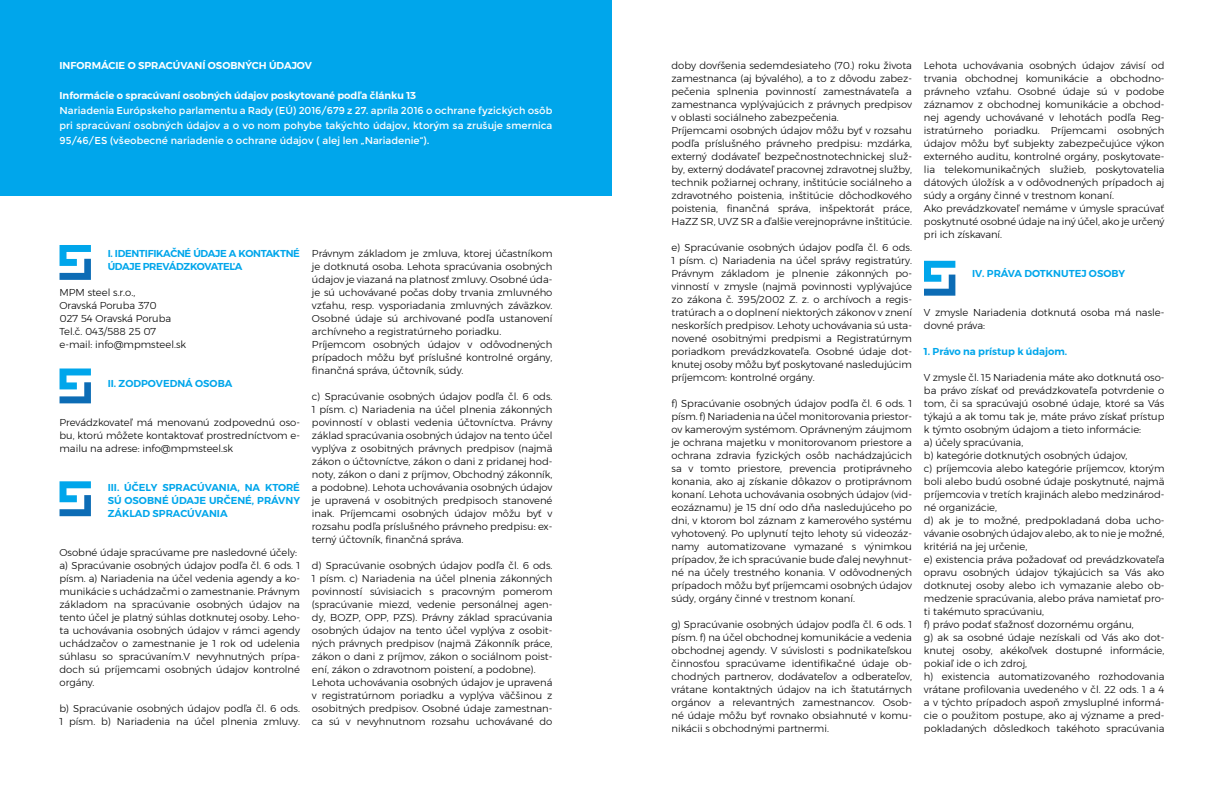
<style>
.page{position:relative;width:1224px;height:792px;background:#fff}
.page>*{position:absolute;margin:0;border:0;box-sizing:border-box;transform-origin:0 0}
.t1{font:300 10px/13px "Montserrat";color:#000}
.t2{font:10px/15px "Montserrat";color:#fff;text-align:justify}
.t3{font:600 10px/13px "Montserrat";color:#00a6eb;text-align:justify}
.t4{font:600 10px "Montserrat";color:#fff}
.t5{font:600 10px/13px "Montserrat";letter-spacing:-.03em;color:#00a6eb}
</style>
<div class="page">
<div style="left:0;top:0;width:612px;height:196px;background:#00a6eb"></div>
<svg style="left:60px;top:369px;width:31px;height:34px"></svg>
<svg style="left:60px;top:245px;width:31px;height:35px"></svg>
<svg style="left:924px;top:261px;width:31px;height:35px"></svg>
<svg style="left:60px;top:481px;width:31px;height:35px"></svg>
<p class="t4" style="left:60px;top:58px;width:254px">INFORMÁCIE O SPRACÚVANÍ OSOBNÝCH ÚDAJOV</p>
<p class="t4" style="left:60px;top:88px;width:358px">Informácie o spracúvaní osobných údajov poskytované podľa článku 13</p>
<p class="t2" style="left:60px;top:103px;width:494px">Nariadenia Európskeho parlamentu a Rady (EÚ) 2016/679 z 27. apríla 2016 o ochrane fyzických osôb pri spracúvaní osobných údajov a o voľnom pohybe takýchto údajov, ktorým sa zrušuje smernica 95/46/ES (všeobecné nariadenie o ochrane údajov ( alej len „Nariadenie“).</p>
<p class="t5" style="left:108px;top:247px;width:194px">I. IDENTIFIKAČNÉ ÚDAJE A KONTAKTNÉ<br>ÚDAJE PREVÁDZKOVATEĽA</p>
<p class="t1" style="left:60px;top:285px;width:128px">MPM steel s.r.o.,<br>Oravská Poruba 370<br>027 54 Oravská Poruba<br>Tel.č. 043/588 25 07 e-mail: info@mpmsteel.sk</p>
<p class="t3" style="left:108px;top:377px;width:126px">II. ZODPOVEDNÁ OSOBA</p>
<p class="t1" style="left:60px;top:415px;width:242px;text-align:justify">Prevádzkovateľ má menovanú zodpovednú oso&shy;bu, ktorú môžete kontaktovať prostredníctvom e&shy;mailu na adrese: info@mpmsteel.sk</p>
<p class="t3" style="left:108px;top:481px;width:194px">III. ÚČELY SPRACÚVANIA, NA KTORÉ SÚ OSOBNÉ ÚDAJE URČENÉ, PRÁVNY ZÁKLAD SPRACÚVANIA</p>
<p class="t1" style="left:60px;top:545px;width:242px">Osobné údaje spracúvame pre nasledovné účely: a) Spracúvanie osobných údajov podľa čl. 6 ods. 1 písm. a) Nariadenia na účel vedenia agendy a ko&shy;munikácie s uchádzačmi o zamestnanie. Právnym základom na spracúvanie osobných údajov na tento účel je platný súhlas dotknutej osoby. Leho&shy;ta uchovávania osobných údajov v rámci agendy uchádzačov o zamestnanie je 1 rok od udelenia súhlasu so spracúvaním.V nevyhnutných prípa&shy;doch sú príjemcami osobných údajov kontrolné orgány.</p>
<p class="t1" style="left:60px;top:701px;width:242px">b) Spracúvanie osobných údajov podľa čl. 6 ods.<br>1 písm. b) Nariadenia na účel plnenia zmluvy.</p>
<p class="t1" style="left:312px;top:246px;width:242px">Právnym základom je zmluva, ktorej účastníkom je dotknutá osoba. Lehota spracúvania osobných údajov je viazaná na platnosť zmluvy. Osobné úda&shy;je sú uchovávané počas doby trvania zmluvného vzťahu, resp. vysporiadania zmluvných záväzkov.<br>Osobné údaje sú archivované podľa ustanovení archívneho a registratúrneho poriadku.<br>Príjemcom osobných údajov v odôvodnených prípadoch môžu byť príslušné kontrolné orgány, finančná správa, účtovník, súdy.</p>
<p class="t1" style="left:312px;top:389px;width:242px;text-align:justify">c) Spracúvanie osobných údajov podľa čl. 6 ods.<br>1 písm. c) Nariadenia na účel plnenia zákonných povinností v oblasti vedenia účtovníctva. Právny základ spracúvania osobných údajov na tento účel vyplýva z osobitných právnych predpisov (najmä zákon o účtovníctve, zákon o dani z pridanej hod&shy;noty, zákon o dani z príjmov, Obchodný zákonník, a podobne). Lehota uchovávania osobných údajov je upravená v osobitných predpisoch stanovené inak. Príjemcami osobných údajov môžu byť v rozsahu podľa príslušného právneho predpisu: ex&shy;terný účtovník, finančná správa.</p>
<p class="t1" style="left:312px;top:558px;width:242px">d) Spracúvanie osobných údajov podľa čl. 6 ods.<br>1 písm. c) Nariadenia na účel plnenia zákonných povinností súvisiacich s pracovným pomerom (spracúvanie miezd, vedenie personálnej agen&shy;dy, BOZP, OPP, PZS). Právny základ spracúvania osobných údajov na tento účel vyplýva z osobit&shy;ných právnych predpisov (najmä Zákonník práce, zákon o dani z príjmov, zákon o sociálnom poist&shy;ení, zákon o zdravotnom poistení, a podobne).<br>Lehota uchovávania osobných údajov je upravená v registratúrnom poriadku a vyplýva väčšinou z osobitných predpisov. Osobné údaje zamestnan&shy;ca sú v nevyhnutnom rozsahu uchovávané do</p>
<p class="t1" style="left:672px;top:59px;width:242px">doby dovŕšenia sedemdesiateho (70.) roku života zamestnanca (aj bývalého), a to z dôvodu zabez&shy;pečenia splnenia povinností zamestnávateľa a zamestnanca vyplývajúcich z právnych predpisov v oblasti sociálneho zabezpečenia.<br>Príjemcami osobných údajov môžu byť v rozsahu podľa príslušného právneho predpisu: mzdárka, externý dodávateľ bezpečnostnotechnickej služ&shy;by, externý dodávateľ pracovnej zdravotnej služby, technik požiarnej ochrany, inštitúcie sociálneho a zdravotného poistenia, inštitúcie dôchodkového poistenia, finančná správa, inšpektorát práce, HaZZ SR, UVZ SR a ďalšie verejnoprávne inštitúcie.</p>
<p class="t1" style="left:672px;top:241px;width:242px;text-align:justify">e) Spracúvanie osobných údajov podľa čl. 6 ods.<br>1 písm. c) Nariadenia na účel správy registratúry.<br>Právnym základom je plnenie zákonných po&shy;vinností v zmysle (najmä povinnosti vyplývajúce zo zákona č. 395/2002 Z. z. o archívoch a regis&shy;tratúrach a o doplnení niektorých zákonov v znení neskorších predpisov. Lehoty uchovávania sú usta&shy;novené osobitnými predpismi a Registratúrnym poriadkom prevádzkovateľa. Osobné údaje dot&shy;knutej osoby môžu byť poskytované nasledujúcim príjemcom: kontrolné orgány.</p>
<p class="t1" style="left:672px;top:397px;width:242px;text-align:justify">f) Spracúvanie osobných údajov podľa čl. 6 ods. 1 písm. f) Nariadenia na účel monitorovania priestor&shy;ov kamerovým systémom. Oprávneným záujmom je ochrana majetku v monitorovanom priestore a ochrana zdravia fyzických osôb nachádzajúcich sa v tomto priestore, prevencia protiprávneho konania, ako aj získanie dôkazov o protiprávnom konaní. Lehota uchovávania osobných údajov (vid&shy;eozáznamu) je 15 dní odo dňa nasledujúceho po dni, v ktorom bol záznam z kamerového systému vyhotovený. Po uplynutí tejto lehoty sú videozáz&shy;namy automatizovane vymazané s výnimkou prípadov, že ich spracúvanie bude ďalej nevyhnut&shy;né na účely trestného konania. V odôvodnených prípadoch môžu byť príjemcami osobných údajov súdy, orgány činné v trestnom konaní.</p>
<p class="t1" style="left:672px;top:618px;width:242px;text-align:justify">g) Spracúvanie osobných údajov podľa čl. 6 ods. 1 písm. f) na účel obchodnej komunikácie a vedenia obchodnej agendy. V súvislosti s podnikateľskou činnosťou spracúvame identifikačné údaje ob&shy;chodných partnerov, dodávateľov a odberateľov, vrátane kontaktných údajov na ich štatutárnych orgánov a relevantných zamestnancov. Osob&shy;né údaje môžu byť rovnako obsiahnuté v komu&shy;nikácii s obchodnými partnermi.</p>
<p class="t1" style="left:924px;top:59px;width:242px">Lehota uchovávania osobných údajov závisí od trvania obchodnej komunikácie a obchodno&shy;právneho vzťahu. Osobné údaje sú v podobe záznamov z obchodnej komunikácie a obchod&shy;nej agendy uchovávané v lehotách podľa Reg&shy;istratúrneho poriadku. Príjemcami osobných údajov môžu byť subjekty zabezpečujúce výkon externého auditu, kontrolné orgány, poskytovate&shy;lia telekomunikačných služieb, poskytovatelia dátových úložísk a v odôvodnených prípadoch aj súdy a orgány činné v trestnom konaní.<br>Ako prevádzkovateľ nemáme v úmysle spracúvať poskytnuté osobné údaje na iný účel, ako je určený pri ich získavaní.</p>
<p class="t3" style="left:972px;top:267px;width:155px">IV. PRÁVA DOTKNUTEJ OSOBY</p>
<p class="t1" style="left:924px;top:306px;width:242px">V zmysle Nariadenia dotknutá osoba má nasle&shy;dovné práva:</p>
<p class="t3" style="left:924px;top:345px;width:145px">1. Právo na prístup k údajom.</p>
<p class="t1" style="left:924px;top:371px;width:242px">V zmysle čl. 15 Nariadenia máte ako dotknutá oso&shy;ba právo získať od prevádzkovateľa potvrdenie o tom, či sa spracúvajú osobné údaje, ktoré sa Vás týkajú a ak tomu tak je, máte právo získať prístup k týmto osobným údajom a tieto informácie:<br>a) účely spracúvania,<br>b) kategórie dotknutých osobných údajov,<br>c) príjemcovia alebo kategórie príjemcov, ktorým boli alebo budú osobné údaje poskytnuté, najmä príjemcovia v tretích krajinách alebo medzinárod&shy;né organizácie,<br>d) ak je to možné, predpokladaná doba ucho&shy;vávanie osobných údajov alebo, ak to nie je možné, kritériá na jej určenie,<br>e) existencia práva požadovať od prevádzkovateľa opravu osobných údajov týkajúcich sa Vás ako dotknutej osoby alebo ich vymazanie alebo ob&shy;medzenie spracúvania, alebo práva namietať pro&shy;ti takémuto spracúvaniu,<br>f) právo podať sťažnosť dozornému orgánu,<br>g) ak sa osobné údaje nezískali od Vás ako dot&shy;knutej osoby, akékoľvek dostupné informácie, pokiaľ ide o ich zdroj,<br>h) existencia automatizovaného rozhodovania vrátane profilovania uvedeného v čl. 22 ods. 1 a 4 a v týchto prípadoch aspoň zmysluplné informá&shy;cie o použitom postupe, ako aj význame a pred&shy;pokladaných dôsledkoch takéhoto spracúvania</p>
</div>
